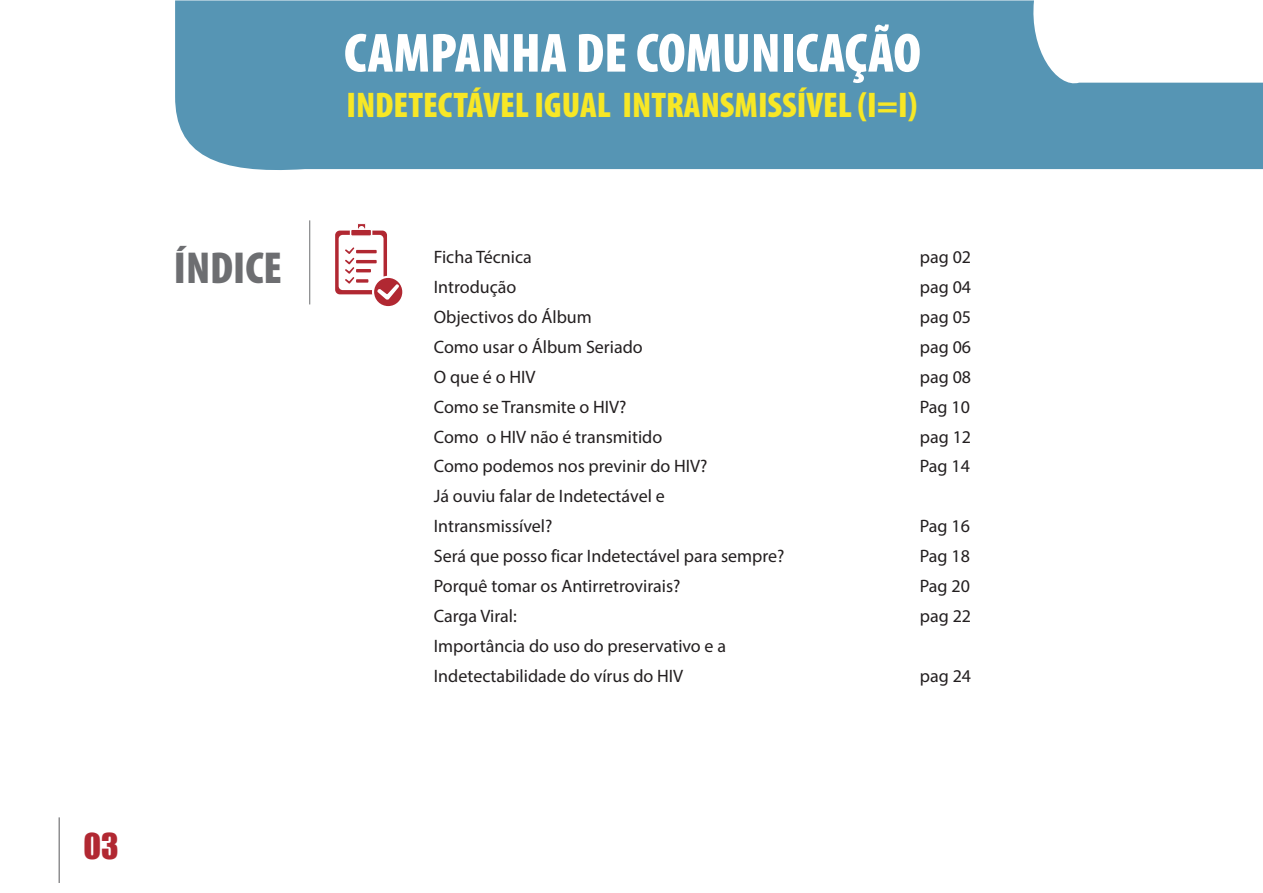
<style>
.page{position:relative;width:1263px;height:893px;background:#fff}
.page>*{position:absolute;margin:0;border:0;box-sizing:border-box;transform-origin:0 0}
.t1{font:700 55.65px "Myriad Pro";color:#fff}
.t2{font:700 45px "Myriad Pro";color:#6d6e71}
.t3{font:700 35.85px "Myriad Pro";color:#f7e726}
.t4{font:33px "Impact";color:#b12832}
.t5{font:18px/29.8px "Myriad Pro";color:#231f20}
</style>
<div class="page">
<svg style="left:175px;top:0;width:1088px;height:170px;background:#68a0bc"></svg>
<hr style="left:59px;top:817px;width:1px;height:66px;background:#57585a">
<hr style="left:309px;top:220px;width:1px;height:84px;background:#6d6e71">
<svg style="left:335px;top:231px;width:52px;height:63px"></svg>
<div style="left:339px;top:235px;width:44px;height:55px;background:#fff;border-radius:4px"></div>
<svg style="left:345px;top:247px;width:10px;height:37px"></svg>
<hr style="left:356px;top:250px;width:21px;height:3px;background:#b12832">
<hr style="left:356px;top:260px;width:21px;height:3px;background:#b12832">
<hr style="left:356px;top:269px;width:15px;height:3px;background:#b12832">
<svg style="left:356px;top:279px;width:12px;height:4px"></svg>
<div style="left:351px;top:229px;width:21px;height:7px;background:#b12832;border-radius:2px"></div>
<div style="left:350px;top:228px;width:22px;height:9px;border:1px solid #fff;border-radius:2px"></div>
<svg style="left:357px;top:224px;width:9px;height:5px"></svg>
<svg style="left:372px;top:276px;width:32px;height:32px"></svg>
<div style="left:374px;top:278px;width:28px;height:28px;background:#b12832;border-radius:50%"></div>
<svg style="left:377px;top:284px;width:22px;height:16px"></svg>
<h2 class="t2" style="left:174px;top:245px;width:110px">ÍNDICE</h2>
<h3 class="t4" style="left:83px;top:827px;width:37px">03</h3>
<h1 class="t1" style="left:344px;top:24px;width:578px">CAMPANHA DE COMUNICAÇÃO</h1>
<h3 class="t3" style="left:346px;top:87px;width:572px">INDETECTÁVEL IGUAL INTRANSMISSÍVEL (I=I)</h3>
<p class="t5" style="left:434px;top:243px;width:100px">Ficha Técnica</p>
<p class="t5" style="left:920px;top:243px;width:53px">pag 02</p>
<p class="t5" style="left:434px;top:273px;width:84px">Introdução</p>
<p class="t5" style="left:920px;top:273px;width:53px">pag 04</p>
<p class="t5" style="left:434px;top:302px;width:160px">Objectivos do Álbum</p>
<p class="t5" style="left:920px;top:302px;width:53px">pag 05</p>
<p class="t5" style="left:434px;top:332px;width:210px">Como usar o Álbum Seriado</p>
<p class="t5" style="left:920px;top:332px;width:53px">pag 06</p>
<p class="t5" style="left:434px;top:362px;width:103px">O que é o HIV</p>
<p class="t5" style="left:920px;top:362px;width:53px">pag 08</p>
<p class="t5" style="left:434px;top:392px;width:194px">Como se Transmite o HIV?</p>
<p class="t5" style="left:920px;top:392px;width:52px">Pag 10</p>
<p class="t5" style="left:434px;top:422px;width:230px">Como o HIV não é transmitido</p>
<p class="t5" style="left:920px;top:422px;width:53px">pag 12</p>
<p class="t5" style="left:434px;top:452px;width:275px">Como podemos nos previnir do HIV?</p>
<p class="t5" style="left:920px;top:452px;width:52px">Pag 14</p>
<p class="t5" style="left:434px;top:482px;width:232px">Já ouviu falar de Indetectável e<br>Intransmissível?</p>
<p class="t5" style="left:920px;top:512px;width:52px">Pag 16</p>
<p class="t5" style="left:434px;top:542px;width:352px">Será que posso ficar Indetectável para sempre?</p>
<p class="t5" style="left:920px;top:542px;width:52px">Pag 18</p>
<p class="t5" style="left:434px;top:572px;width:248px">Porquê tomar os Antirretrovirais?</p>
<p class="t5" style="left:920px;top:572px;width:52px">Pag 20</p>
<p class="t5" style="left:434px;top:601px;width:85px">Carga Viral:</p>
<p class="t5" style="left:920px;top:601px;width:53px">pag 22</p>
<p class="t5" style="left:434px;top:631px;width:294px">Importância do uso do preservativo e a<br>Indetectabilidade do vírus do HIV</p>
<p class="t5" style="left:920px;top:661px;width:53px">pag 24</p>
</div>
